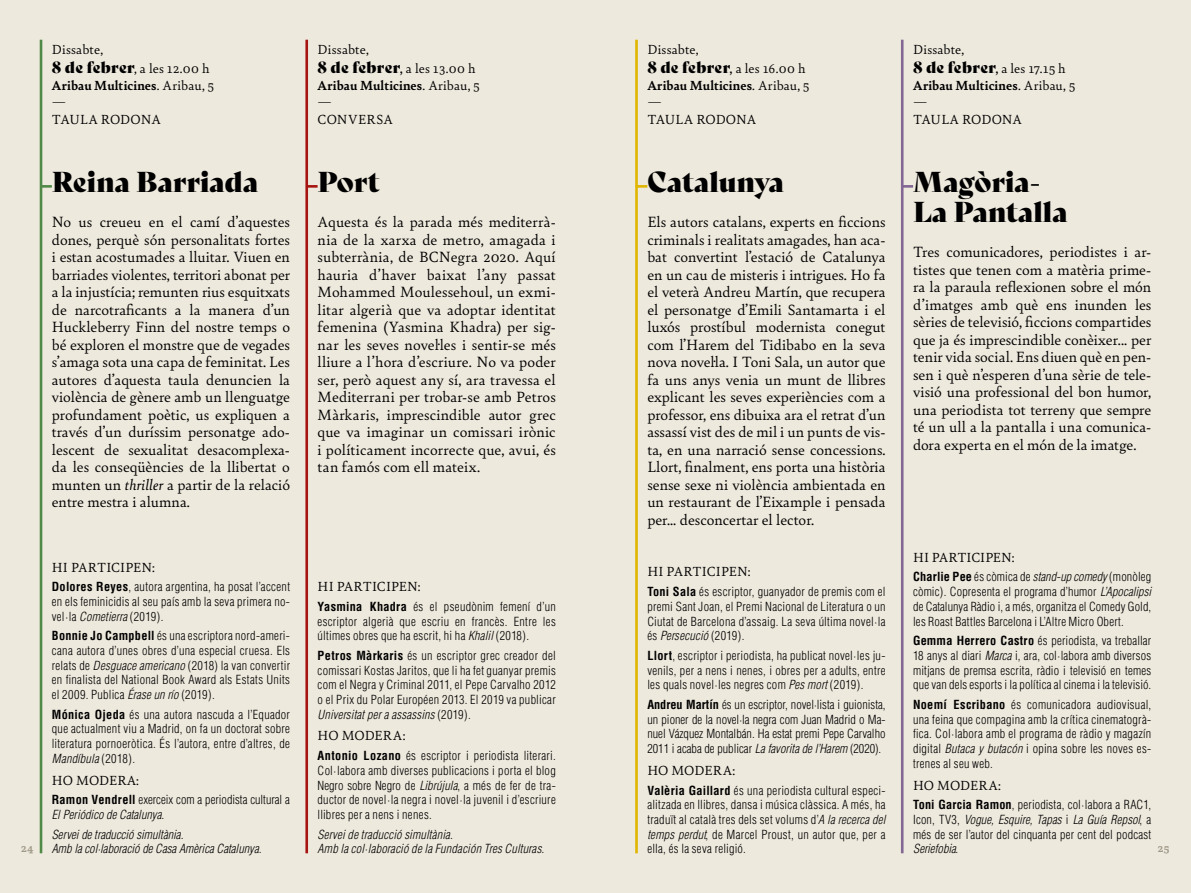
<style>
.page{position:relative;width:1191px;height:893px;background:#eee9dd}
.page>*{position:absolute;margin:0;border:0;box-sizing:border-box;transform-origin:0 0}
.t1{font:28px/29.8px "Bely Display";color:#000}
.t2{font:15.75px/17.5px "Bely";color:#000;text-align:justify}
.t3{font:14px/16.8px "Bely";letter-spacing:.005em;color:#000}
.t4{font:300 condensed 12.25px/14.7px "Helvetica";letter-spacing:.02em;color:#000;text-align:justify}
.t5{font:italic 300 condensed 12.25px/14.7px "Helvetica";color:#000}
.t6{font:300 condensed 12.25px/14.7px "Helvetica";color:#000}
.t7{font:700 12.25px "Bely";color:#9e9987}
.s1{font-family:"Bely Display";font-size:15.75px}
.s2{font-weight:700}
.s3{font-style:italic}
.s4{font-size:15.75px}
</style>
<div class="page">
<hr style="left:40px;top:40px;width:2px;height:813px;background:#518a47">
<hr style="left:635px;top:40px;width:3px;height:813px;background:#e1b600">
<hr style="left:305px;top:40px;width:3px;height:813px;background:#a61511">
<hr style="left:901px;top:40px;width:2px;height:813px;background:#836893">
<svg style="left:903px;top:185px;width:10px;height:3px"></svg>
<svg style="left:42px;top:185px;width:10px;height:3px"></svg>
<svg style="left:637px;top:185px;width:10px;height:3px"></svg>
<svg style="left:308px;top:185px;width:9px;height:3px"></svg>
<p class="t3" style="left:52px;top:39px;width:159px;line-height:18.9px">Dissabte,<br><span class="s1">8 de febrer</span>, a les 12.00 h</p>
<p class="t3" style="left:52px;top:76px;width:163px"><span class="s2">Aribau Multicines</span>. Aribau, 5 —<br>TAULA RODONA</p>
<h1 class="t1" style="left:52px;top:165px;width:208px">Reina Barriada</h1>
<p class="t2" style="left:52px;top:213px;width:240px">No us creueu en el camí d’aquestes dones, perquè són personalitats fortes i estan acostumades a lluitar. Viuen en barriades violentes, territori abonat per a la injustícia; remunten rius esquitxats de narcotraficants a la manera d’un Huckleberry Finn del nostre temps o bé exploren el monstre que de vegades s’amaga sota una capa de feminitat. Les autores d’aquesta taula denuncien la violència de gènere amb un llenguatge profundament poètic, us expliquen a través d’un duríssim personatge ado&shy;lescent de sexualitat desacomplexa&shy;da les conseqüències de la llibertat o munten un <span class="s3">thriller</span> a partir de la relació entre mestra i alumna.</p>
<p class="t3" style="left:317px;top:39px;width:159px;line-height:18.9px">Dissabte,<br><span class="s1">8 de febrer</span><span class="s4">,</span> a les 13.00 h</p>
<p class="t3" style="left:317px;top:76px;width:163px"><span class="s2">Aribau Multicines</span>. Aribau, 5 —<br>CONVERSA</p>
<h1 class="t1" style="left:317px;top:165px;width:64px">Port</h1>
<p class="t2" style="left:317px;top:213px;width:240px">Aquesta és la parada més mediterrà&shy;nia de la xarxa de metro, amagada i subterrània, de BCNegra 2020. Aquí hauria d’haver baixat l’any passat Mohammed Moulessehoul, un exmi&shy;litar algerià que va adoptar identitat femenina (Yasmina Khadra) per sig&shy;nar les seves novel·les i sentir-se més lliure a l’hora d’escriure. No va poder ser, però aquest any sí, ara travessa el Mediterrani per trobar-se amb Petros Màrkaris, imprescindible autor grec que va imaginar un comissari irònic i políticament incorrecte que, avui, és tan famós com ell mateix.</p>
<p class="t3" style="left:647px;top:39px;width:160px;line-height:18.9px">Dissabte,<br><span class="s1">8 de febrer</span><span class="s4">,</span> a les 16.00 h</p>
<p class="t3" style="left:647px;top:76px;width:163px"><span class="s2">Aribau Multicines</span>. Aribau, 5 —<br>TAULA RODONA</p>
<h1 class="t1" style="left:647px;top:165px;width:138px">Catalunya</h1>
<p class="t2" style="left:647px;top:213px;width:240px">Els autors catalans, experts en ficcions criminals i realitats amagades, han aca&shy;bat convertint l’estació de Catalunya en un cau de misteris i intrigues. Ho fa el veterà Andreu Martín, que recupera el personatge d’Emili Santamarta i el luxós prostíbul modernista conegut com l’Harem del Tidibabo en la seva nova novel·la. I Toni Sala, un autor que fa uns anys venia un munt de llibres explicant les seves experiències com a professor, ens dibuixa ara el retrat d’un assassí vist des de mil i un punts de vis&shy;ta, en una narració sense concessions.<br>Llort, finalment, ens porta una història sense sexe ni violència ambientada en un restaurant de l’Eixample i pensada per... desconcertar el lector.</p>
<p class="t3" style="left:913px;top:39px;width:154px;line-height:18.9px">Dissabte,<br><span class="s1">8 de febrer</span><span class="s4">,</span> a les 17.15 h</p>
<p class="t3" style="left:913px;top:76px;width:163px"><span class="s2">Aribau Multicines</span>. Aribau, 5 —<br>TAULA RODONA</p>
<h1 class="t1" style="left:913px;top:165px;width:156px">Magòria-<br>La Pantalla</h1>
<p class="t2" style="left:913px;top:242px;width:240px">Tres comunicadores, periodistes i ar&shy;tistes que tenen com a matèria prime&shy;ra la paraula reflexionen sobre el món d’imatges amb què ens inunden les sèries de televisió, ficcions compartides que ja és imprescindible conèixer... per tenir vida social. Ens diuen què en pen&shy;sen i què n’esperen d’una sèrie de tele&shy;visió una professional del bon humor, una periodista tot terreny que sempre té un ull a la pantalla i una comunica&shy;dora experta en el món de la imatge.</p>
<p class="t3" style="left:913px;top:548px;width:103px">HI PARTICIPEN:</p>
<p class="t4" style="left:913px;top:570px;width:240px"><span class="s2">Charlie Pee</span> és còmica de <span class="s3">stand-up comedy</span> (monòleg còmic). Copresenta el programa d’humor <span class="s3">L’Apocalipsi </span>de Catalunya Ràdio i, a més, organitza el Comedy Gold, les Roast Battles Barcelona i L’Altre Micro Obert.</p>
<p class="t4" style="left:913px;top:633px;width:240px"><span class="s2">Gemma Herrero Castro</span> és periodista, va treballar 18 anys al diari <span class="s3">Marca</span> i, ara, col·labora amb diversos mitjans de premsa escrita, ràdio i televisió en temes que van dels esports i la política al cinema i la televisió.</p>
<p class="t4" style="left:913px;top:697px;width:240px"><span class="s2">Noemí Escribano</span> és comunicadora audiovisual, una feina que compagina amb la crítica cinematogrà&shy;fica. Col·labora amb el programa de ràdio y magazín digital <span class="s3">Butaca y butacón</span> i opina sobre les noves es&shy;trenes al seu web.</p>
<p class="t3" style="left:913px;top:776px;width:89px">HO MODERA:</p>
<p class="t4" style="left:913px;top:797px;width:240px"><span class="s2">Toni Garcia Ramon</span>, periodista, col·labora a RAC1, Icon, TV3, <span class="s3">Vogue, Esquire, Tapas</span> i <span class="s3">La Guía Repsol</span>, a més de ser l’autor del cinquanta per cent del podcast <span class="s3">Seriefobia</span>.</p>
<p class="t3" style="left:52px;top:558px;width:105px">HI PARTICIPEN:</p>
<p class="t4" style="left:52px;top:579px;width:240px"><span class="s2">Dolores Reyes</span>, autora argentina, ha posat l’accent en els feminicidis al seu país amb la seva primera no&shy;vel·la <span class="s3">Cometierra</span> (2019).</p>
<p class="t4" style="left:52px;top:628px;width:240px"><span class="s2">Bonnie Jo Campbell</span> és una escriptora nord-ameri&shy;cana autora d’unes obres d’una especial cruesa. Els relats de <span class="s3">Desguace americano</span> (2018) la van convertir en finalista del National Book Award als Estats Units el 2009. Publica <span class="s3">Érase un río</span> (2019).</p>
<p class="t4" style="left:52px;top:707px;width:240px"><span class="s2">Mónica Ojeda</span> és una autora nascuda a l’Equador que actualment viu a Madrid, on fa un doctorat sobre literatura pornoeròtica. És l’autora, entre d’altres, de <span class="s3">Mandíbula</span> (2018).</p>
<p class="t3" style="left:52px;top:771px;width:88px">HO MODERA:</p>
<p class="t6" style="left:52px;top:792px;width:240px"><span class="s2">Ramon Vendrell</span> exerceix com a periodista cultural a<br><span class="s3">El Periódico de Catalunya.</span></p>
<p class="t5" style="left:52px;top:827px;width:211px">Servei de traducció simultània.<br>Amb la col·laboració de Casa Amèrica Catalunya.</p>
<p class="t3" style="left:647px;top:563px;width:105px">HI PARTICIPEN:</p>
<p class="t4" style="left:647px;top:584px;width:240px"><span class="s2">Toni Sala</span> és escriptor, guanyador de premis com el premi Sant Joan, el Premi Nacional de Literatura o un Ciutat de Barcelona d’assaig. La seva última novel·la és <span class="s3">Persecució</span> (2019).</p>
<p class="t4" style="left:647px;top:648px;width:240px"><span class="s2">Llort</span>, escriptor i periodista, ha publicat novel·les ju&shy;venils, per a nens i nenes, i obres per a adults, entre les quals novel·les negres com <span class="s3">Pes mort</span> (2019).</p>
<p class="t4" style="left:647px;top:697px;width:240px"><span class="s2">Andreu Martín</span> és un escriptor, novel·lista i guionista, un pioner de la novel·la negra com Juan Madrid o Ma&shy;nuel Vázquez Montalbán. Ha estat premi Pepe Carvalho 2011 i acaba de publicar <span class="s3">La favorita de l’Harem</span> (2020).</p>
<p class="t3" style="left:647px;top:761px;width:89px">HO MODERA:</p>
<p class="t4" style="left:647px;top:783px;width:240px"><span class="s2">Valèria Gaillard</span> és una periodista cultural especi&shy;alitzada en llibres, dansa i música clàssica. A més, ha traduït al català tres dels set volums d’<span class="s3">A la recerca del temps perdut</span>, de Marcel Proust, un autor que, per a ella, és la seva religió.</p>
<p class="t3" style="left:317px;top:577px;width:105px">HI PARTICIPEN:</p>
<p class="t4" style="left:317px;top:599px;width:240px"><span class="s2">Yasmina Khadra</span> és el pseudònim femení d’un escriptor algerià que escriu en francès. Entre les últimes obres que ha escrit, hi ha <span class="s3">Khalil</span> (2018).</p>
<p class="t4" style="left:317px;top:648px;width:240px"><span class="s2">Petros Màrkaris</span> és un escriptor grec creador del comissari Kostas Jaritos, que li ha fet guanyar premis com el Negra y Criminal 2011, el Pepe Carvalho 2012 o el Prix du Polar Européen 2013. El 2019 va publicar <span class="s3">Universitat per a assassins</span> (2019).</p>
<p class="t3" style="left:317px;top:727px;width:89px">HO MODERA:</p>
<p class="t4" style="left:317px;top:748px;width:240px"><span class="s2">Antonio Lozano</span> és escriptor i periodista literari.<br>Col·labora amb diverses publicacions i porta el blog Negro sobre Negro de <span class="s3">Librújula</span>, a més de fer de tra&shy;ductor de novel·la negra i novel·la juvenil i d’escriure llibres per a nens i nenes.</p>
<p class="t5" style="left:317px;top:827px;width:228px">Servei de traducció simultània.<br>Amb la col·laboració de la Fundación Tres Culturas.</p>
<p class="t7" style="left:21px;top:839px;width:14px">24</p>
<p class="t7" style="left:1157px;top:839px;width:13px">25</p>
</div>
